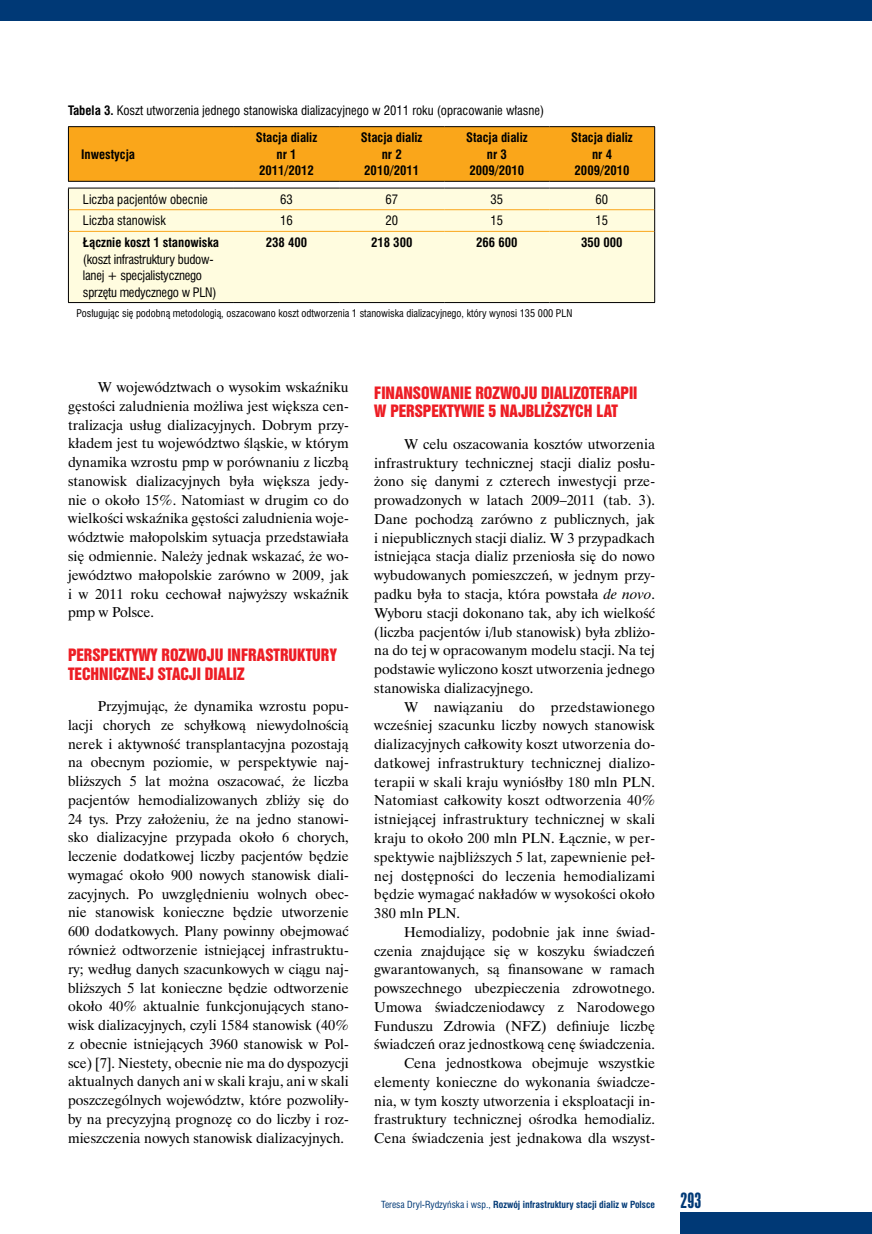
<style>
.page{position:relative;width:872px;height:1234px;background:#fff}
.page>*{position:absolute;margin:0;border:0;box-sizing:border-box;transform-origin:0 0}
.t1{font:18px "Swis 924 PL";color:#003976}
.t2{font:14.25px/18.8px "Time Ibis EE";color:#000;text-align:justify}
.t3{font:14.25px "Swis 921 PL";color:#ed1d24}
.t4{font:700 12px/16.5px "Swis 721 Cn PL";color:#000;text-align:center}
.t5{font:12px "Swis 721 Cn PL";color:#000}
.t6{font:12px/16.5px "Swis 721 Cn PL";letter-spacing:-.02em;color:#000}
.t7{font:9.75px "Swis 721 Cn PL";color:#000}
.t8{font:700 9px "Swis 721 Cn PL";color:#003976}
.s1{font-weight:700}
.s2{font-style:italic}
.s3{font-weight:400}
</style>
<div class="page">
<div style="left:680px;top:1212px;width:192px;height:21px;background:#003976"></div>
<div style="left:0;top:0;width:872px;height:21px;background:#003976"></div>
<div style="left:69px;top:127px;width:585px;height:54px;background:#faa61a"></div>
<hr style="left:68px;top:126px;width:166px;height:1px;background:#000">
<hr style="left:68px;top:127px;width:1px;height:54px;background:#000">
<hr style="left:234px;top:126px;width:105px;height:1px;background:#000">
<hr style="left:339px;top:126px;width:105px;height:1px;background:#000">
<hr style="left:444px;top:126px;width:105px;height:1px;background:#000">
<hr style="left:549px;top:126px;width:106px;height:1px;background:#000">
<hr style="left:654px;top:127px;width:1px;height:54px;background:#000">
<hr style="left:68px;top:181px;width:166px;height:1px;background:#000">
<hr style="left:234px;top:181px;width:105px;height:1px;background:#000">
<hr style="left:339px;top:181px;width:105px;height:1px;background:#000">
<hr style="left:444px;top:181px;width:105px;height:1px;background:#000">
<hr style="left:549px;top:181px;width:106px;height:1px;background:#000">
<div style="left:69px;top:189px;width:585px;height:113px;background:#fffcdf"></div>
<hr style="left:69px;top:209px;width:165px;height:1px;background:#faa61a">
<hr style="left:234px;top:209px;width:105px;height:1px;background:#faa61a">
<hr style="left:339px;top:209px;width:105px;height:1px;background:#faa61a">
<hr style="left:444px;top:209px;width:105px;height:1px;background:#faa61a">
<hr style="left:549px;top:209px;width:105px;height:1px;background:#faa61a">
<hr style="left:69px;top:231px;width:165px;height:1px;background:#faa61a">
<hr style="left:234px;top:231px;width:105px;height:1px;background:#faa61a">
<hr style="left:339px;top:231px;width:105px;height:1px;background:#faa61a">
<hr style="left:444px;top:231px;width:105px;height:1px;background:#faa61a">
<hr style="left:549px;top:231px;width:105px;height:1px;background:#faa61a">
<hr style="left:68px;top:188px;width:166px;height:1px;background:#000">
<hr style="left:234px;top:188px;width:105px;height:1px;background:#000">
<hr style="left:339px;top:188px;width:105px;height:1px;background:#000">
<hr style="left:444px;top:188px;width:105px;height:1px;background:#000">
<hr style="left:549px;top:188px;width:106px;height:1px;background:#000">
<svg style="left:68px;top:188px;width:1px;height:43px"></svg>
<svg style="left:654px;top:188px;width:1px;height:43px"></svg>
<hr style="left:68px;top:231px;width:1px;height:71px;background:#000">
<hr style="left:654px;top:231px;width:1px;height:71px;background:#000">
<hr style="left:68px;top:302px;width:166px;height:1px;background:#000">
<hr style="left:234px;top:302px;width:105px;height:1px;background:#000">
<hr style="left:339px;top:302px;width:105px;height:1px;background:#000">
<hr style="left:444px;top:302px;width:105px;height:1px;background:#000">
<hr style="left:549px;top:302px;width:106px;height:1px;background:#000">
<p class="t5" style="left:68px;top:103px;width:477px"><span class="s1">Tabela 3.</span> Koszt utworzenia jednego stanowiska dializacyjnego w 2011 roku (opracowanie własne)</p>
<p class="t4" style="left:81px;top:146px;width:55px">Inwestycja</p>
<p class="t4" style="left:256px;top:129px;width:63px">Stacja dializ nr 1<br>2011/2012</p>
<p class="t4" style="left:361px;top:129px;width:63px">Stacja dializ nr 2<br>2010/2011</p>
<p class="t4" style="left:466px;top:129px;width:63px">Stacja dializ nr 3<br>2009/2010</p>
<p class="t4" style="left:571px;top:129px;width:63px">Stacja dializ nr 4<br>2009/2010</p>
<p class="t5" style="left:83px;top:191px;width:126px">Liczba pacjentów obecnie</p>
<p class="t5" style="left:280px;top:191px;width:14px">63</p>
<p class="t5" style="left:385px;top:191px;width:14px">67</p>
<p class="t5" style="left:490px;top:191px;width:14px">35</p>
<p class="t5" style="left:595px;top:191px;width:14px">60</p>
<p class="t5" style="left:83px;top:213px;width:84px">Liczba stanowisk</p>
<p class="t5" style="left:280px;top:213px;width:14px">16</p>
<p class="t5" style="left:385px;top:213px;width:14px">20</p>
<p class="t5" style="left:490px;top:213px;width:14px">15</p>
<p class="t5" style="left:595px;top:213px;width:14px">15</p>
<p class="t4" style="left:83px;top:234px;width:138px">Łącznie koszt 1 stanowiska</p>
<p class="t6" style="left:83px;top:250px;width:135px">(koszt infrastruktury budow&shy;lanej + specjalistycznego sprzętu medycznego w PLN)</p>
<p class="t4" style="left:266px;top:234px;width:43px">238 400</p>
<p class="t4" style="left:371px;top:234px;width:43px">218 300</p>
<p class="t4" style="left:476px;top:234px;width:43px">266 600</p>
<p class="t4" style="left:581px;top:234px;width:43px">350 000</p>
<p class="t7" style="left:77px;top:307px;width:497px">Posługując się podobną metodologią, oszacowano koszt odtworzenia 1 stanowiska dializacyjnego, który wynosi 135 000 PLN</p>
<p class="t2" style="left:68px;top:377px;width:282px;text-indent:30px">W województwach o wysokim wskaźniku gęstości zaludnienia możliwa jest większa cen&shy;tralizacja usług dializacyjnych. Dobrym przy&shy;kładem jest tu województwo śląskie, w którym dynamika wzrostu pmp w porównaniu z liczbą stanowisk dializacyjnych była większa jedy&shy;nie o około 15%. Natomiast w drugim co do wielkości wskaźnika gęstości zaludnienia woje&shy;wództwie małopolskim sytuacja przedstawiała się odmiennie. Należy jednak wskazać, że wo&shy;jewództwo małopolskie zarówno w 2009, jak i w 2011 roku cechował najwyższy wskaźnik pmp w Polsce.</p>
<p class="t3" style="left:68px;top:644px;width:18px">PERSPEKTYWY</p>
<p class="t3" style="left:161px;top:644px;width:10px">ROZWOJU</p>
<p class="t3" style="left:227px;top:644px;width:9px">INFRASTRUKTURY</p>
<p class="t3" style="left:68px;top:663px;width:9px">TECHNICZNEJ</p>
<p class="t3" style="left:158px;top:663px;width:9px">STACJI</p>
<p class="t3" style="left:205px;top:663px;width:8px">DIALIZ</p>
<p class="t2" style="left:68px;top:696px;width:282px;text-indent:30px">Przyjmując, że dynamika wzrostu popu&shy;lacji chorych ze schyłkową niewydolnością nerek i aktywność transplantacyjna pozostają na obecnym poziomie, w perspektywie naj&shy;bliższych 5 lat można oszacować, że liczba pacjentów hemodializowanych zbliży się do 24 tys. Przy założeniu, że na jedno stanowi&shy;sko dializacyjne przypada około 6 chorych, leczenie dodatkowej liczby pacjentów będzie wymagać około 900 nowych stanowisk diali&shy;zacyjnych. Po uwzględnieniu wolnych obec&shy;nie stanowisk konieczne będzie utworzenie 600 dodatkowych. Plany powinny obejmować również odtworzenie istniejącej infrastruktu&shy;ry; według danych szacunkowych w ciągu naj&shy;bliższych 5 lat konieczne będzie odtworzenie około 40% aktualnie funkcjonujących stano&shy;wisk dializacyjnych, czyli 1584 stanowisk (40% z obecnie istniejących 3960 stanowisk w Pol&shy;sce) [7]. Niestety, obecnie nie ma do dyspozycji aktualnych danych ani w skali kraju, ani w skali poszczególnych województw, które pozwoliły&shy;by na precyzyjną prognozę co do liczby i roz&shy;mieszczenia nowych stanowisk dializacyjnych.</p>
<p class="t3" style="left:374px;top:382px;width:17px">FINANSOWANIE</p>
<p class="t3" style="left:475px;top:382px;width:10px">ROZWOJU</p>
<p class="t3" style="left:541px;top:382px;width:8px">DIALIZOTERAPII</p>
<p class="t3" style="left:374px;top:401px;width:25px">W PERSPEKTYWIE</p>
<p class="t3" style="left:488px;top:401px;width:73px">5 NAJBLIŻSZYCH</p>
<p class="t3" style="left:596px;top:401px;width:8px">LAT</p>
<p class="t2" style="left:374px;top:434px;width:282px;text-indent:30px">W celu oszacowania kosztów utworzenia infrastruktury technicznej stacji dializ posłu&shy;żono się danymi z czterech inwestycji prze&shy;prowadzonych w latach 2009–2011 (tab. 3).<br>Dane pochodzą zarówno z publicznych, jak i niepublicznych stacji dializ. W 3 przypadkach istniejąca stacja dializ przeniosła się do nowo wybudowanych pomieszczeń, w jednym przy&shy;padku była to stacja, która powstała <span class="s2">de novo</span>.<br>Wyboru stacji dokonano tak, aby ich wielkość (liczba pacjentów i/lub stanowisk) była zbliżo&shy;na do tej w opracowanym modelu stacji. Na tej podstawie wyliczono koszt utworzenia jednego stanowiska dializacyjnego.</p>
<p class="t2" style="left:374px;top:697px;width:282px;text-indent:30px">W nawiązaniu do przedstawionego wcześniej szacunku liczby nowych stanowisk dializacyjnych całkowity koszt utworzenia do&shy;datkowej infrastruktury technicznej dializo&shy;terapii w skali kraju wyniósłby 180 mln PLN.<br>Natomiast całkowity koszt odtworzenia 40% istniejącej infrastruktury technicznej w skali kraju to około 200 mln PLN. Łącznie, w per&shy;spektywie najbliższych 5 lat, zapewnienie peł&shy;nej dostępności do leczenia hemodializami będzie wymagać nakładów w wysokości około 380 mln PLN.</p>
<p class="t2" style="left:374px;top:922px;width:282px;text-align:right">Hemodializy, podobnie jak inne świad&shy;czenia znajdujące się w koszyku świadczeń gwarantowanych, są finansowane w ramach powszechnego ubezpieczenia zdrowotnego.<br>Umowa świadczeniodawcy z Narodowego Funduszu Zdrowia (NFZ) definiuje liczbę świadczeń oraz jednostkową cenę świadczenia.<br>Cena jednostkowa obejmuje wszystkie elementy konieczne do wykonania świadcze&shy;nia, w tym koszty utworzenia i eksploatacji in&shy;frastruktury technicznej ośrodka hemodializ.<br>Cena świadczenia jest jednakowa dla wszyst-</p>
<p class="t8" style="left:381px;top:1198px;width:275px"><span class="s3">Teresa Dryl-Rydzyńska i wsp.,</span> Rozwój infrastruktury stacji dializ w Polsce</p>
<p class="t1" style="left:680px;top:1187px;width:22px">293</p>
</div>
